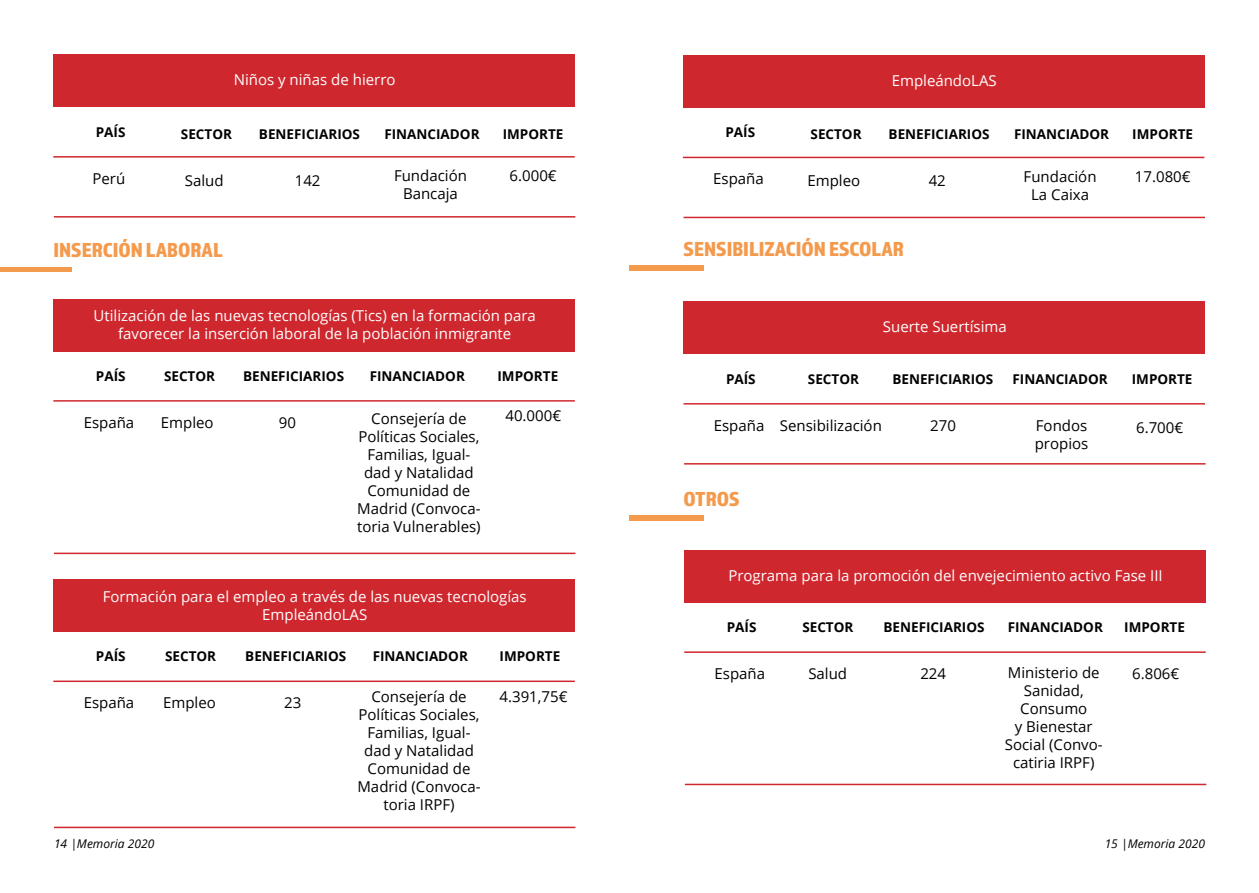
<style>
.page{position:relative;width:1259px;height:893px;background:#fff}
.page>*{position:absolute;margin:0;border:0;box-sizing:border-box;transform-origin:0 0}
.t1{font:21px "Almaq Refined";color:#f49a4d}
.t2{font:15px/18px "Open Sans";color:#000;text-align:center}
.t3{font:15px/18px "Open Sans";color:#fff;text-align:center}
.t4{font:700 13.5px "Open Sans";color:#000}
.t5{font:italic 12px "Open Sans";color:#000}
</style>
<div class="page">
<div style="left:53px;top:579px;width:522px;height:53px;background:#cf272e"></div>
<hr style="left:53px;top:680px;width:522px;height:2px;background:#cf272d">
<hr style="left:54px;top:827px;width:521px;height:1px;background:#cf272d">
<div style="left:629px;top:266px;width:75px;height:5px;background:#f49a4d"></div>
<div style="left:683px;top:302px;width:522px;height:52px;background:#cf272e"></div>
<hr style="left:683px;top:403px;width:522px;height:2px;background:#cf272d">
<hr style="left:684px;top:463px;width:521px;height:2px;background:#cf272d">
<div style="left:629px;top:516px;width:75px;height:5px;background:#f49a4d"></div>
<div style="left:684px;top:550px;width:521px;height:53px;background:#cf272e"></div>
<hr style="left:684px;top:651px;width:521px;height:2px;background:#cf272d">
<hr style="left:685px;top:784px;width:521px;height:1px;background:#cf272d">
<div style="left:0;top:267px;width:71px;height:5px;background:#f49a4d"></div>
<div style="left:53px;top:299px;width:522px;height:52px;background:#cf272e"></div>
<hr style="left:53px;top:400px;width:522px;height:2px;background:#cf272d">
<hr style="left:54px;top:553px;width:521px;height:1px;background:#cf272d">
<div style="left:53px;top:55px;width:522px;height:52px;background:#cf272e"></div>
<hr style="left:53px;top:156px;width:522px;height:2px;background:#cf272d">
<hr style="left:54px;top:216px;width:521px;height:2px;background:#cf272d">
<div style="left:683px;top:55px;width:521px;height:53px;background:#cf272e"></div>
<hr style="left:683px;top:157px;width:521px;height:1px;background:#cf272d">
<hr style="left:683px;top:217px;width:522px;height:1px;background:#cf272d">
<p class="t4" style="left:96px;top:122px;width:31px">PAÍS</p>
<p class="t2" style="left:92px;top:169px;width:34px">Perú</p>
<p class="t3" style="left:234px;top:70px;width:163px">Niños y niñas de hierro</p>
<p class="t4" style="left:181px;top:124px;width:53px">SECTOR</p>
<p class="t2" style="left:185px;top:171px;width:40px">Salud</p>
<p class="t4" style="left:259px;top:124px;width:102px">BENEFICIARIOS</p>
<p class="t2" style="left:295px;top:171px;width:27px">142</p>
<p class="t4" style="left:384px;top:124px;width:97px">FINANCIADOR</p>
<p class="t4" style="left:503px;top:124px;width:62px">IMPORTE</p>
<p class="t2" style="left:394px;top:166px;width:74px">Fundación<br>Bancaja</p>
<p class="t2" style="left:509px;top:166px;width:49px">6.000€</p>
<h1 class="t1" style="left:53px;top:238px;width:171px">INSERCIÓN LABORAL</h1>
<p class="t3" style="left:94px;top:306px;width:444px">Utilización de las nuevas tecnologías (Tics) en la formación para favorecer la inserción laboral de la población inmigrante</p>
<p class="t4" style="left:96px;top:366px;width:31px">PAÍS</p>
<p class="t2" style="left:84px;top:413px;width:52px">España</p>
<p class="t4" style="left:164px;top:366px;width:53px">SECTOR</p>
<p class="t2" style="left:161px;top:413px;width:54px">Empleo</p>
<p class="t4" style="left:243px;top:366px;width:102px">BENEFICIARIOS</p>
<p class="t2" style="left:279px;top:413px;width:19px">90</p>
<p class="t4" style="left:370px;top:366px;width:97px">FINANCIADOR</p>
<p class="t4" style="left:497px;top:366px;width:62px">IMPORTE</p>
<p class="t2" style="left:357px;top:409px;width:125px">Consejería de<br>Políticas Sociales,<br>Familias, Igual&shy;dad y Natalidad<br>Comunidad de<br>Madrid (Convoca&shy;toria Vulnerables)</p>
<p class="t2" style="left:505px;top:406px;width:57px">40.000€</p>
<p class="t3" style="left:103px;top:587px;width:425px">Formación para el empleo a través de las nuevas tecnologías<br>EmpleándoLAS</p>
<p class="t4" style="left:96px;top:647px;width:31px">PAÍS</p>
<p class="t2" style="left:84px;top:693px;width:52px">España</p>
<p class="t4" style="left:165px;top:647px;width:53px">SECTOR</p>
<p class="t2" style="left:163px;top:693px;width:54px">Empleo</p>
<p class="t4" style="left:245px;top:647px;width:102px">BENEFICIARIOS</p>
<p class="t2" style="left:284px;top:693px;width:19px">23</p>
<p class="t4" style="left:373px;top:647px;width:97px">FINANCIADOR</p>
<p class="t4" style="left:499px;top:647px;width:62px">IMPORTE</p>
<p class="t2" style="left:357px;top:687px;width:125px">Consejería de<br>Políticas Sociales,<br>Familias, Igual&shy;dad y Natalidad<br>Comunidad de<br>Madrid (Convoca&shy;toria IRPF)</p>
<p class="t2" style="left:499px;top:687px;width:69px">4.391,75€</p>
<p class="t4" style="left:725px;top:123px;width:31px">PAÍS</p>
<p class="t2" style="left:713px;top:169px;width:52px">España</p>
<p class="t4" style="left:810px;top:125px;width:53px">SECTOR</p>
<p class="t2" style="left:807px;top:172px;width:54px">Empleo</p>
<p class="t3" style="left:891px;top:71px;width:107px">EmpleándoLAS</p>
<p class="t4" style="left:888px;top:125px;width:102px">BENEFICIARIOS</p>
<p class="t2" style="left:928px;top:172px;width:19px">42</p>
<h1 class="t1" style="left:683px;top:236px;width:222px">SENSIBILIZACIÓN ESCOLAR</h1>
<p class="t4" style="left:1014px;top:125px;width:97px">FINANCIADOR</p>
<p class="t4" style="left:1132px;top:125px;width:62px">IMPORTE</p>
<p class="t2" style="left:1023px;top:167px;width:74px">Fundación<br>La Caixa</p>
<p class="t2" style="left:1135px;top:167px;width:57px">17.080€</p>
<p class="t4" style="left:726px;top:369px;width:31px">PAÍS</p>
<p class="t2" style="left:714px;top:416px;width:52px">España</p>
<h1 class="t1" style="left:683px;top:486px;width:58px">OTROS</h1>
<p class="t3" style="left:883px;top:317px;width:125px">Suerte Suertísima</p>
<p class="t4" style="left:808px;top:369px;width:53px">SECTOR</p>
<p class="t2" style="left:780px;top:416px;width:103px">Sensibilización</p>
<p class="t4" style="left:892px;top:369px;width:102px">BENEFICIARIOS</p>
<p class="t2" style="left:930px;top:416px;width:27px">270</p>
<p class="t4" style="left:1012px;top:369px;width:97px">FINANCIADOR</p>
<p class="t4" style="left:1131px;top:369px;width:62px">IMPORTE</p>
<p class="t2" style="left:1034px;top:416px;width:55px;text-align:left">Fondos propios</p>
<p class="t2" style="left:1136px;top:419px;width:49px">6.700€</p>
<p class="t3" style="left:728px;top:566px;width:436px">Programa para la promoción del envejecimiento activo Fase III</p>
<p class="t4" style="left:727px;top:617px;width:31px">PAÍS</p>
<p class="t2" style="left:714px;top:664px;width:52px">España</p>
<p class="t4" style="left:802px;top:617px;width:53px">SECTOR</p>
<p class="t2" style="left:808px;top:664px;width:40px">Salud</p>
<p class="t4" style="left:883px;top:617px;width:102px">BENEFICIARIOS</p>
<p class="t2" style="left:920px;top:664px;width:27px">224</p>
<p class="t4" style="left:1007px;top:617px;width:97px">FINANCIADOR</p>
<p class="t4" style="left:1124px;top:618px;width:62px">IMPORTE</p>
<p class="t2" style="left:1005px;top:663px;width:99px">Ministerio de<br>Sanidad,<br>Consumo<br>y Bienestar<br>Social (Convo&shy;catiria IRPF)</p>
<p class="t2" style="left:1132px;top:664px;width:49px">6.806€</p>
<p class="t5" style="left:54px;top:836px;width:102px">14 |Memoria 2020</p>
<p class="t5" style="left:1104px;top:836px;width:102px">15 |Memoria 2020</p>
</div>
